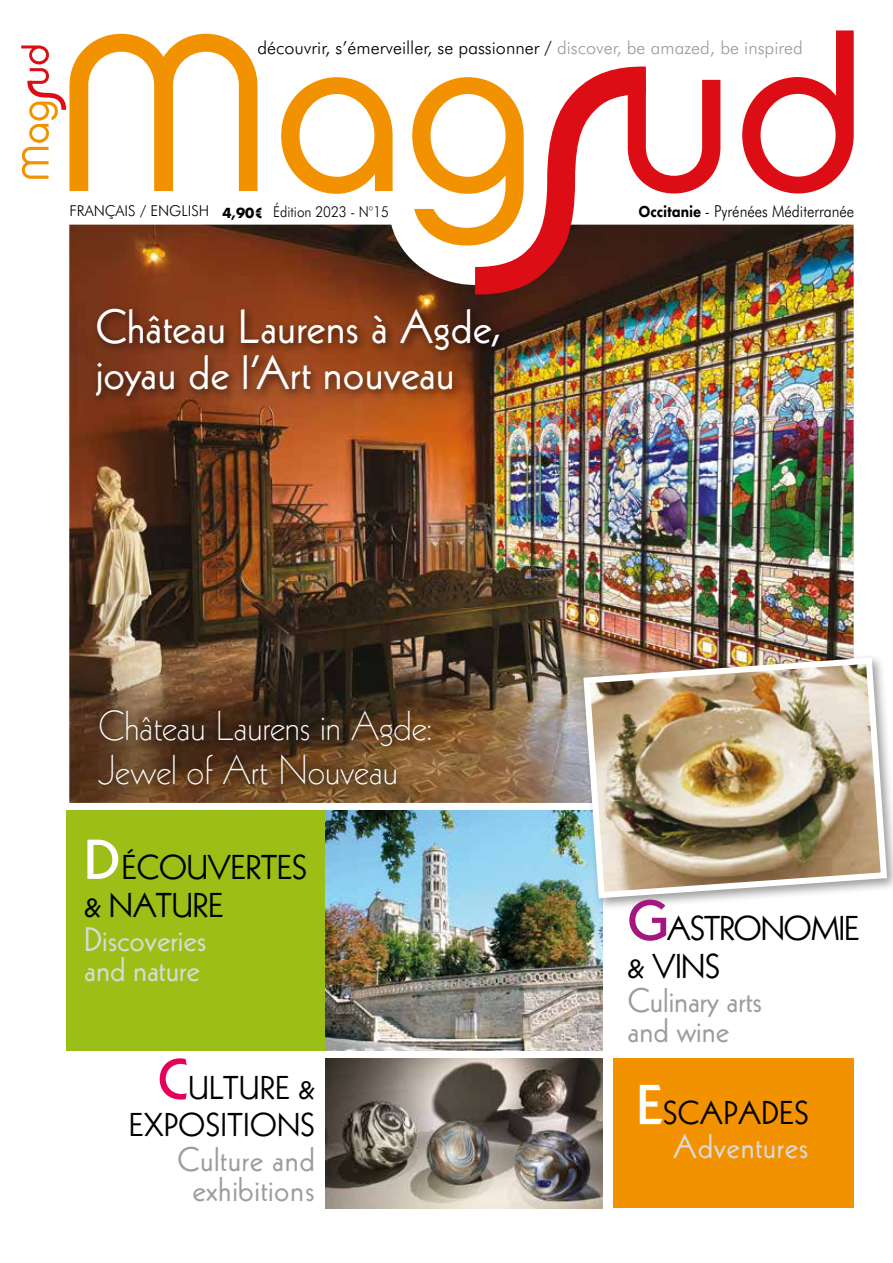
<style>
.page{position:relative;width:893px;height:1263px;background:#fff}
.page>*{position:absolute;margin:0;border:0;box-sizing:border-box;transform-origin:0 0}
.t1{font:46.5px/46.5px "Kabel LT Std";letter-spacing:.005em;color:#fff}
.t2{font:300 40.5px/43.5px "Kabel LT Std";color:#fff;scale:.96 1}
.t3{font:33.45px/37.8px "Kabel LT Std";color:#000}
.t4{font:33.45px/37.8px "Kabel LT Std";letter-spacing:-.025em;color:#000}
.t5{font:33px/30px "Kabel LT Std";letter-spacing:.02em;color:#9d9d9c;text-align:center}
.t6{font:33px/30px "Kabel LT Std";color:#dadada}
.t7{font:33px/30px "Kabel LT Std";color:#9d9d9c}
.t8{font:33px "Kabel LT Std";letter-spacing:.02em;color:#dadada}
.t9{font:32.1px/37.8px "Kabel LT Std";letter-spacing:.02em;color:#000;text-align:right}
.t10{font:300 18px "Futura BT";color:#000}
.t11{font:300 16.5px "Futura BT";color:#000;scale:.9 1}
.t12{font:300 15px "Futura BT";color:#000}
.t13{font:300 15px "Futura BT";color:#000;scale:.9 1}
.s1{color:#9d9d9c}
.s2{font-family:"Futura PT";font-weight:800}
.s3{font-weight:800;font-size:54.45px;color:#fff}
.s4{font-weight:800;font-size:54.45px;color:#e6005b}
.s5{font-weight:800;font-size:54.45px;color:#a61680}
</style>
<div class="page">
<img style="left:69px;top:225px;width:784px;height:578px">
<svg style="left:281px;top:77px;width:112px;height:117px"></svg>
<svg style="left:742px;top:30px;width:112px;height:163px"></svg>
<svg style="left:412px;top:66px;width:308px;height:229px"></svg>
<svg style="left:21px;top:34px;width:236px;height:157px"></svg>
<div style="left:66px;top:810px;width:297px;height:240px;background:#9cbf17"></div>
<img style="left:325px;top:810px;width:277px;height:240px">
<img style="left:325px;top:1059px;width:277px;height:150px">
<div style="left:613px;top:1058px;width:240px;height:150px;background:#f39200"></div>
<div style="left:579px;top:653px;width:314px;height:258px;background:#000;opacity:.4"></div>
<img style="left:580px;top:654px;width:310px;height:247px">
<div style="left:91px;top:304px;width:419px;height:103px;background:#000;opacity:.6"></div>
<div style="left:90px;top:702px;width:349px;height:91px;background:#000;opacity:.79"></div>
<p class="t10" style="left:257px;top:37px;width:547px">découvrir, s’émerveiller, se passionner / <span class="s1">discover, be amazed, be inspired</span></p>
<p class="t13" style="left:273px;top:203px;width:130px">Édition 2023 - N°15</p>
<p class="t12" style="left:69px;top:201px;width:196px">FRANÇAIS / ENGLISH <sub>4,90€</sub></p>
<p class="t11" style="left:638px;top:201px;width:241px"><span class="s2">Occitanie</span> - Pyrénées Méditerranée</p>
<h1 class="t1" style="left:96px;top:303px;width:408px">Château Laurens à Agde, joyau de l’Art nouveau</h1>
<h2 class="t2" style="left:98px;top:707px;width:349px">Château Laurens in Agde:<br>Jewel of Art Nouveau</h2>
<h3 class="t3" style="left:84px;top:848px;width:224px"><span class="s3">D</span>ÉCOUVERTES &amp; NATURE</h3>
<h3 class="t6" style="left:84px;top:924px;width:124px">Discoveries and nature</h3>
<h3 class="t9" style="left:129px;top:1068px;width:187px"><span class="s4">C</span>ULTURE &amp;<br>EXPOSITIONS</h3>
<h3 class="t5" style="left:177px;top:1144px;width:139px">Culture and exhibitions</h3>
<h3 class="t4" style="left:628px;top:909px;width:233px"><span class="s5">G</span>ASTRONOMIE &amp; VINS</h3>
<h3 class="t7" style="left:628px;top:985px;width:136px">Culinary arts and wine</h3>
<h3 class="t9" style="left:637px;top:1094px;width:174px"><span class="s3">E</span>SCAPADES</h3>
<h3 class="t8" style="left:673px;top:1130px;width:137px">Adventures</h3>
</div>
